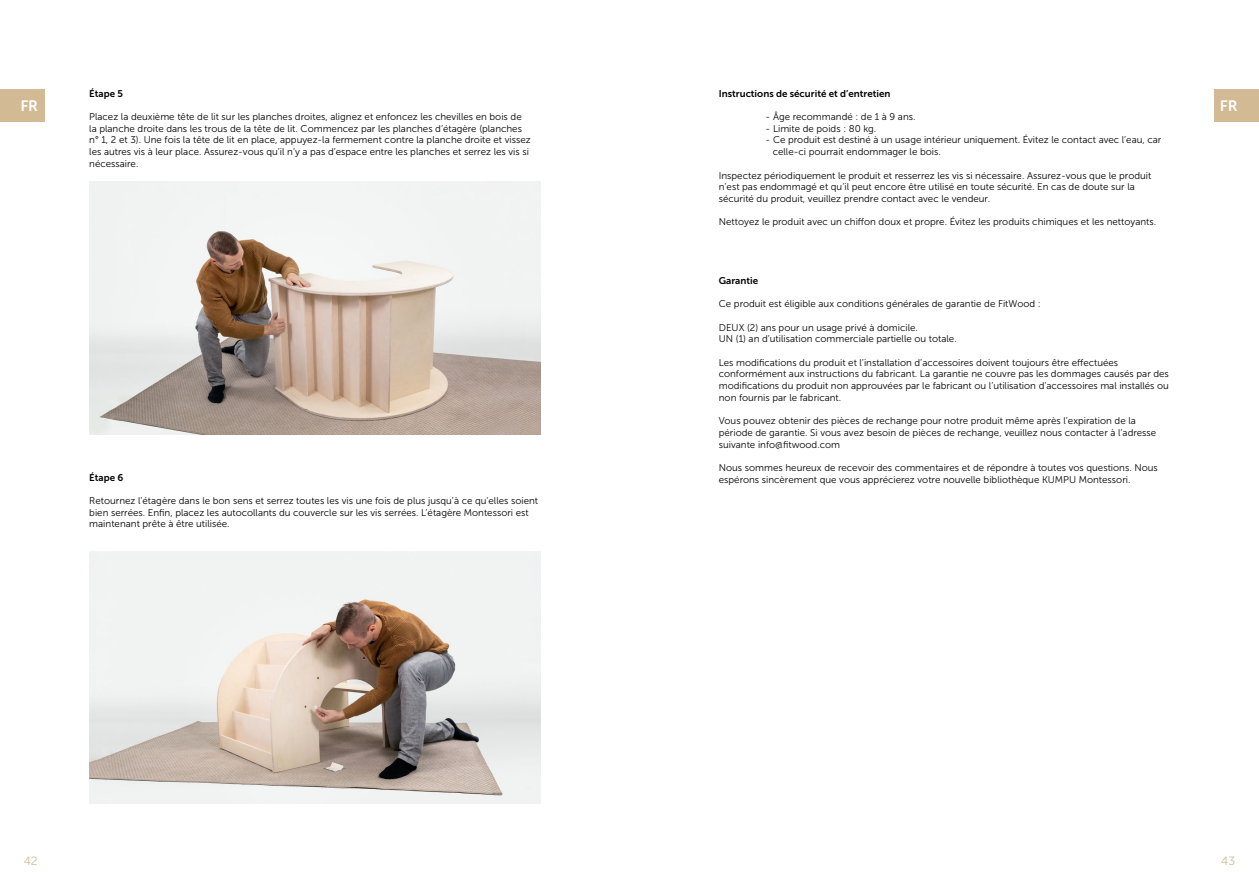
<style>
.page{position:relative;width:1259px;height:893px;background:#fff}
.page>*{position:absolute;margin:0;border:0;box-sizing:border-box;transform-origin:0 0}
.t1{font:15px "Museo Sans 700";color:#fff}
.t2{font:12px "Museo Sans 300";color:#d1ba94}
.t3{font:9.75px/11.7px "Museo Sans 300";color:#020203}
.t4{font:9.75px/11.7px "Museo Sans 300";color:#000}
.t5{font:9.75px "Museo Sans 700";color:#000}
.t6{font:9.75px "Museo Sans 700";color:#020203}
</style>
<div class="page">
<div style="left:0;top:89px;width:45px;height:33px;background:#d1ba94"></div>
<div style="left:1214px;top:89px;width:45px;height:33px;background:#d1ba94"></div>
<img style="left:89px;top:551px;width:451px;height:253px">
<img style="left:89px;top:182px;width:451px;height:252px">
<p class="t5" style="left:89px;top:88px;width:35px">Étape 5</p>
<p class="t4" style="left:89px;top:111px;width:443px">Placez la deuxième tête de lit sur les planches droites, alignez et enfoncez les chevilles en bois de la planche droite dans les trous de la tête de lit. Commencez par les planches d’étagère (planches n° 1, 2 et 3). Une fois la tête de lit en place, appuyez-la fermement contre la planche droite et vissez les autres vis à leur place. Assurez-vous qu’il n’y a pas d’espace entre les planches et serrez les vis si nécessaire.</p>
<p class="t5" style="left:719px;top:88px;width:173px">Instructions de sécurité et d’entretien</p>
<p class="t3" style="left:765px;top:111px;width:151px">- Âge recommandé : de 1 à 9 ans.</p>
<p class="t3" style="left:765px;top:123px;width:112px">- Limite de poids : 80 kg.</p>
<p class="t3" style="left:773px;top:134px;width:390px;text-indent:-7px">- Ce produit est destiné à un usage intérieur uniquement. Évitez le contact avec l’eau, car celle-ci pourrait endommager le bois.</p>
<p class="t4" style="left:719px;top:169px;width:434px">Inspectez périodiquement le produit et resserrez les vis si nécessaire. Assurez-vous que le produit n’est pas endommagé et qu’il peut encore être utilisé en toute sécurité. En cas de doute sur la sécurité du produit, veuillez prendre contact avec le vendeur.</p>
<p class="t3" style="left:719px;top:216px;width:439px">Nettoyez le produit avec un chiffon doux et propre. Évitez les produits chimiques et les nettoyants.</p>
<h1 class="t1" style="left:20px;top:97px;width:19px">FR</h1>
<h1 class="t1" style="left:1220px;top:97px;width:19px">FR</h1>
<p class="t5" style="left:89px;top:472px;width:36px">Étape 6</p>
<p class="t4" style="left:89px;top:495px;width:450px">Retournez l’étagère dans le bon sens et serrez toutes les vis une fois de plus jusqu’à ce qu’elles soient bien serrées. Enfin, placez les autocollants du couvercle sur les vis serrées. L’étagère Montessori est maintenant prête à être utilisée.</p>
<p class="t6" style="left:719px;top:275px;width:41px">Garantie</p>
<p class="t3" style="left:719px;top:298px;width:323px">Ce produit est éligible aux conditions générales de garantie de FitWood :</p>
<p class="t3" style="left:719px;top:321px;width:201px">DEUX (2) ans pour un usage privé à domicile.</p>
<p class="t3" style="left:719px;top:333px;width:239px">UN (1) an d’utilisation commerciale partielle ou totale.</p>
<p class="t3" style="left:719px;top:357px;width:452px">Les modifications du produit et l’installation d’accessoires doivent toujours être effectuées conformément aux instructions du fabricant. La garantie ne couvre pas les dommages causés par des modifications du produit non approuvées par le fabricant ou l’utilisation d’accessoires mal installés ou non fournis par le fabricant.</p>
<p class="t3" style="left:719px;top:415px;width:439px">Vous pouvez obtenir des pièces de rechange pour notre produit même après l’expiration de la période de garantie. Si vous avez besoin de pièces de rechange, veuillez nous contacter à l’adresse suivante info@fitwood.com</p>
<p class="t3" style="left:719px;top:462px;width:440px">Nous sommes heureux de recevoir des commentaires et de répondre à toutes vos questions. Nous espérons sincèrement que vous apprécierez votre nouvelle bibliothèque KUMPU Montessori.</p>
<p class="t2" style="left:24px;top:855px;width:15px">42</p>
<p class="t2" style="left:1221px;top:855px;width:15px">43</p>
</div>
